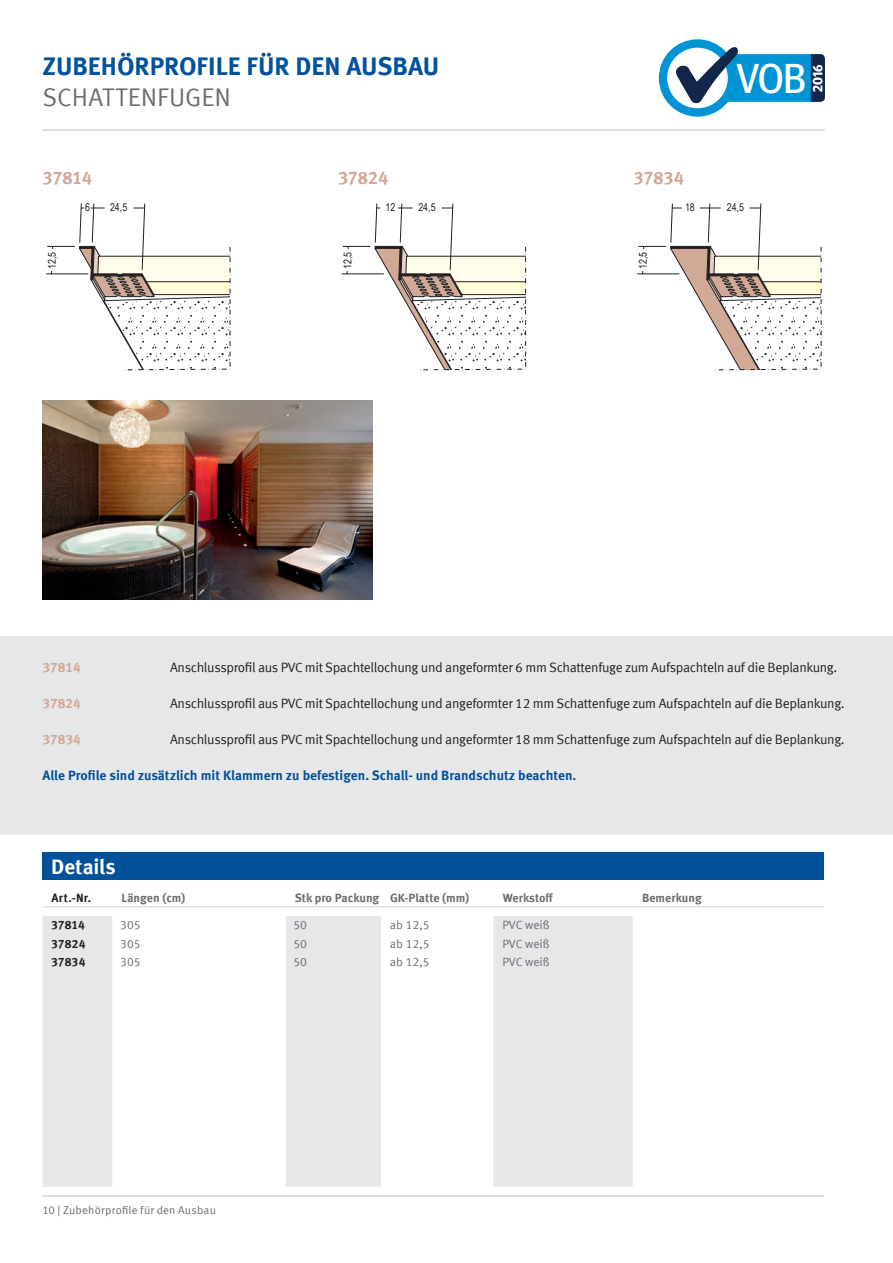
<style>
.page{position:relative;width:893px;height:1263px;background:#fff}
.page>*{position:absolute;margin:0;border:0;box-sizing:border-box;transform-origin:0 0}
.t1{font:41.7px "Meta Head OT";color:#fff}
.t2{font:700 25.5px "Meta Offc Pro";color:#01519b}
.t3{font:25.5px "Meta Offc Pro Norm";letter-spacing:-.005em;color:#6c6d70}
.t4{font:700 21px "Meta Offc Pro";color:#fff}
.t5{font:700 18px "Meta Offc Pro";letter-spacing:-.015em;color:#d0a997}
.t6{font:13.5px "Meta Offc Pro Norm";letter-spacing:-.025em;color:#231f20}
.t7{font:700 13.5px "Meta Offc Pro";color:#01519b}
.t8{font:700 13.5px "Meta Offc Pro";color:#d0a997}
.t9{font:700 13.35px "Meta Head OT";color:#fff}
.t10{font:700 12px "Meta Offc Pro";color:#6c6d70}
.t11{font:12px "Meta Offc Pro Norm";color:#6c6d70}
.t12{font:700 12px "Meta Offc Pro";letter-spacing:.005em;color:#231f20}
.t13{font:11.25px "Meta Offc Pro Norm";letter-spacing:.015em;color:#6c6d70}
.t14{font:10.8px "Arial Narrow";color:#231f20}
</style>
<div class="page">
<img style="left:43px;top:401px;width:329px;height:199px">
<hr style="left:43px;top:129px;width:782px;height:2px;background:#d1d2d4">
<div style="left:0;top:636px;width:893px;height:198px;background:#e6e7e9"></div>
<div style="left:43px;top:853px;width:781px;height:27px;background:#01519b"></div>
<svg style="left:43px;top:916px;width:590px;height:271px;fill:#e6e7e9"></svg>
<hr style="left:43px;top:1195px;width:69px;height:2px;background:#d1d2d4">
<hr style="left:112px;top:1195px;width:174px;height:2px;background:#d1d2d4">
<hr style="left:286px;top:1195px;width:95px;height:2px;background:#d1d2d4">
<hr style="left:381px;top:1195px;width:112px;height:2px;background:#d1d2d4">
<hr style="left:493px;top:1195px;width:140px;height:2px;background:#d1d2d4">
<hr style="left:633px;top:1195px;width:191px;height:2px;background:#d1d2d4">
<hr style="left:43px;top:906px;width:69px;height:1px;background:#d1d2d4">
<hr style="left:112px;top:906px;width:174px;height:1px;background:#d1d2d4">
<hr style="left:286px;top:906px;width:95px;height:1px;background:#d1d2d4">
<hr style="left:381px;top:906px;width:112px;height:1px;background:#d1d2d4">
<hr style="left:493px;top:906px;width:140px;height:1px;background:#d1d2d4">
<hr style="left:633px;top:906px;width:191px;height:1px;background:#d1d2d4">
<hr style="left:46px;top:274px;width:42px;height:1px;background:#231f20">
<svg style="left:48px;top:203px;width:183px;height:168px"></svg>
<hr style="left:637px;top:274px;width:42px;height:1px;background:#231f20">
<svg style="left:639px;top:204px;width:183px;height:167px"></svg>
<hr style="left:342px;top:274px;width:41px;height:1px;background:#231f20">
<svg style="left:343px;top:204px;width:184px;height:167px"></svg>
<svg style="left:663px;top:44px;width:69px;height:68px"></svg>
<div style="left:659px;top:39px;width:77px;height:78px;border:8px solid #0094d5;border-radius:50%"></div>
<svg style="left:676px;top:47px;width:149px;height:57px"></svg>
<h2 class="t2" style="left:43px;top:47px;width:398px">ZUBEHÖRPROFILE FÜR DEN AUSBAU</h2>
<h2 class="t3" style="left:43px;top:78px;width:190px">SCHATTENFUGEN</h2>
<h1 class="t1" style="left:737px;top:54px;width:71px">VOB</h1>
<p class="t9" style="left:810px;top:92px;width:29px;rotate:-90deg">2016</p>
<h3 class="t5" style="left:43px;top:164px;width:51px">37814</h3>
<h3 class="t5" style="left:338px;top:164px;width:52px">37824</h3>
<h3 class="t5" style="left:634px;top:164px;width:52px">37834</h3>
<p class="t14" style="left:85px;top:199px;width:6px">6</p>
<p class="t14" style="left:110px;top:199px;width:19px">24,5</p>
<p class="t14" style="left:385px;top:199px;width:11px">12</p>
<p class="t14" style="left:418px;top:199px;width:19px">24,5</p>
<p class="t14" style="left:685px;top:199px;width:11px">18</p>
<p class="t14" style="left:727px;top:199px;width:19px">24,5</p>
<p class="t14" style="left:44px;top:269px;width:19px;rotate:-90deg">12,5</p>
<p class="t14" style="left:340px;top:269px;width:19px;rotate:-90deg">12,5</p>
<p class="t14" style="left:635px;top:269px;width:19px;rotate:-90deg">12,5</p>
<p class="t8" style="left:43px;top:657px;width:40px">37814</p>
<p class="t6" style="left:170px;top:657px;width:669px">Anschlussprofil aus PVC mit Spachtellochung und angeformter 6 mm Schattenfuge zum Aufspachteln auf die Beplankung.</p>
<p class="t8" style="left:43px;top:693px;width:40px">37824</p>
<p class="t6" style="left:170px;top:693px;width:676px">Anschlussprofil aus PVC mit Spachtellochung und angeformter 12 mm Schattenfuge zum Aufspachteln auf die Beplankung.</p>
<p class="t8" style="left:43px;top:729px;width:40px">37834</p>
<p class="t6" style="left:170px;top:729px;width:676px">Anschlussprofil aus PVC mit Spachtellochung und angeformter 18 mm Schattenfuge zum Aufspachteln auf die Beplankung.</p>
<p class="t7" style="left:43px;top:765px;width:535px">Alle Profile sind zusätzlich mit Klammern zu befestigen. Schall- und Brandschutz beachten.</p>
<h3 class="t4" style="left:51px;top:850px;width:66px">Details</h3>
<p class="t12" style="left:52px;top:889px;width:41px">Art.-Nr.</p>
<p class="t10" style="left:122px;top:889px;width:65px">Längen (cm)</p>
<p class="t10" style="left:295px;top:889px;width:176px">Stk pro Packung GK-Platte (mm)</p>
<p class="t10" style="left:503px;top:889px;width:52px">Werkstoff</p>
<p class="t10" style="left:642px;top:889px;width:61px">Bemerkung</p>
<p class="t12" style="left:51px;top:916px;width:35px">37814</p>
<p class="t11" style="left:120px;top:916px;width:22px">305</p>
<p class="t11" style="left:293px;top:916px;width:15px">50</p>
<p class="t11" style="left:390px;top:916px;width:41px">ab 12,5</p>
<p class="t11" style="left:502px;top:916px;width:49px">PVC weiß</p>
<p class="t12" style="left:51px;top:934px;width:36px">37824</p>
<p class="t11" style="left:120px;top:934px;width:22px">305</p>
<p class="t11" style="left:293px;top:934px;width:15px">50</p>
<p class="t11" style="left:390px;top:934px;width:41px">ab 12,5</p>
<p class="t11" style="left:502px;top:934px;width:49px">PVC weiß</p>
<p class="t12" style="left:51px;top:952px;width:36px">37834</p>
<p class="t11" style="left:120px;top:952px;width:22px">305</p>
<p class="t11" style="left:293px;top:952px;width:15px">50</p>
<p class="t11" style="left:390px;top:952px;width:41px">ab 12,5</p>
<p class="t11" style="left:502px;top:952px;width:49px">PVC weiß</p>
<p class="t13" style="left:43px;top:1202px;width:175px">10 | Zubehörprofile für den Ausbau</p>
</div>
